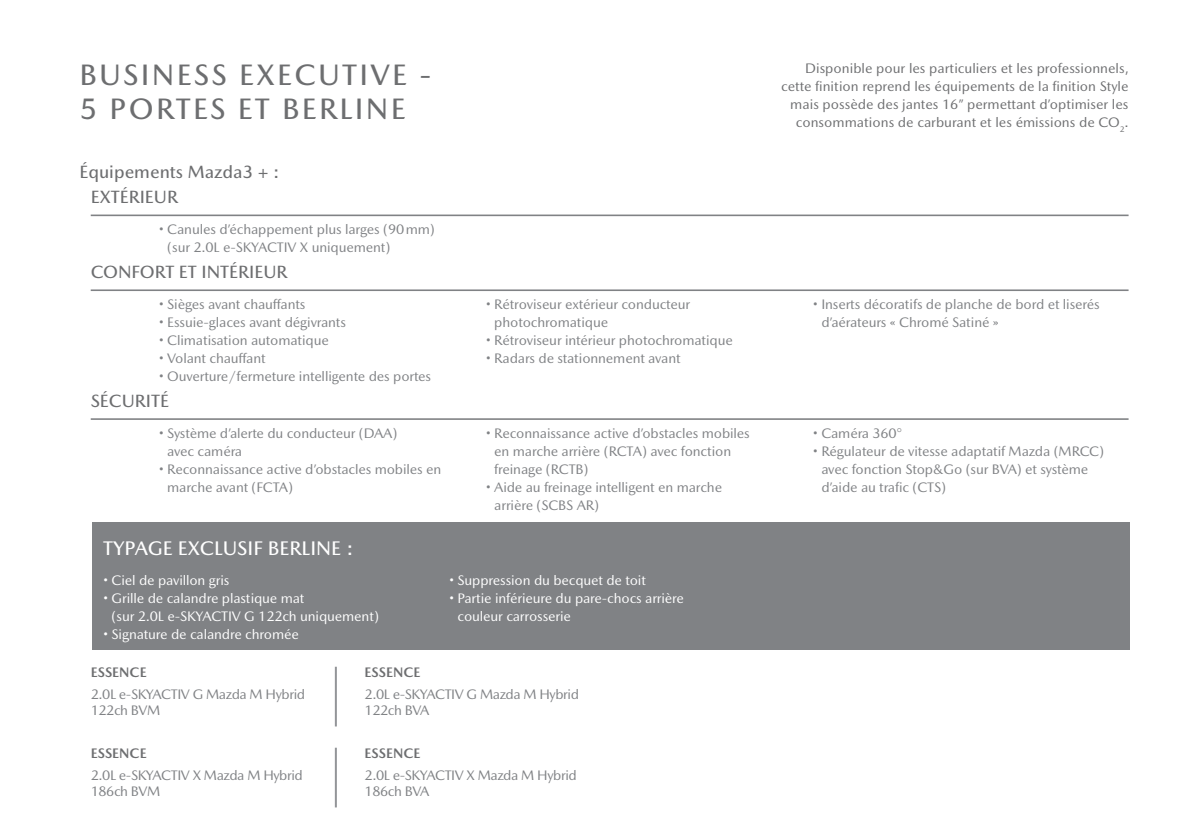
<style>
.page{position:relative;width:1191px;height:840px;background:#fff}
.page>*{position:absolute;margin:0;border:0;box-sizing:border-box;transform-origin:0 0}
.t1{font:500 30px/34px "Mazda Type Cyrillic";letter-spacing:.075em;color:#6d6e70}
.t2{font:500 20px "Mazda Type Cyrillic";color:#fff}
.t3{font:500 18px "Mazda Type Cyrillic";color:#6d6e70}
.t4{font:14px/18px "Mazda Type Cyrillic";letter-spacing:-.01em;color:#808285}
.t5{font:14px/18px "Mazda Type Cyrillic";color:#6d6e70;text-align:right}
.t6{font:14px/18px "Mazda Type Cyrillic";letter-spacing:-.01em;color:#fff}
.t7{font:14px/16px "Mazda Type Cyrillic";letter-spacing:-.03em;color:#808285}
.t8{font:700 14px "Mazda Type Cyrillic";color:#6d6e70}
</style>
<div class="page">
<hr style="left:91px;top:214px;width:1037px;height:2px;background:#808285">
<hr style="left:91px;top:289px;width:1037px;height:2px;background:#808285">
<hr style="left:91px;top:418px;width:1037px;height:1px;background:#808285">
<hr style="left:335px;top:666px;width:2px;height:60px;background:#939598">
<hr style="left:335px;top:747px;width:2px;height:60px;background:#939598">
<div style="left:92px;top:522px;width:1037px;height:127px;background:#808285"></div>
<h1 class="t1" style="left:79px;top:60px;width:353px">BUSINESS EXECUTIVE -<br>5 PORTES ET BERLINE</h1>
<p class="t3" style="left:79px;top:165px;width:202px">Équipements Mazda3 + :</p>
<p class="t3" style="left:91px;top:190px;width:89px">EXTÉRIEUR</p>
<p class="t4" style="left:167px;top:222px;width:269px">Canules d’échappement plus larges (90 mm) (sur 2.0L e-SKYACTIV X uniquement)</p>
<p class="t3" style="left:91px;top:265px;width:198px">CONFORT ET INTÉRIEUR</p>
<p class="t5" style="left:781px;top:60px;width:349px">Disponible pour les particuliers et les professionnels, cette finition reprend les équipements de la finition Style mais possède des jantes 16” permettant d’optimiser les consommations de carburant et les émissions de CO<sub>2</sub>.</p>
<p class="t4" style="left:167px;top:296px;width:265px">Sièges avant chauffants<br>Essuie-glaces avant dégivrants<br>Climatisation automatique<br>Volant chauffant<br>Ouverture/fermeture intelligente des portes</p>
<p class="t4" style="left:494px;top:296px;width:240px">Rétroviseur extérieur conducteur photochromatique<br>Rétroviseur intérieur photochromatique<br>Radars de stationnement avant</p>
<p class="t4" style="left:821px;top:296px;width:280px">Inserts décoratifs de planche de bord et liserés d’aérateurs « Chromé Satiné »</p>
<p class="t3" style="left:91px;top:394px;width:80px">SÉCURITÉ</p>
<p class="t4" style="left:167px;top:425px;width:276px">Système d’alerte du conducteur (DAA)<br>avec caméra<br>Reconnaissance active d’obstacles mobiles en marche avant (FCTA)</p>
<p class="t4" style="left:494px;top:425px;width:257px">Reconnaissance active d’obstacles mobiles en marche arrière (RCTA) avec fonction freinage (RCTB)<br>Aide au freinage intelligent en marche arrière (SCBS AR)</p>
<p class="t4" style="left:821px;top:425px;width:284px">Caméra 360°<br>Régulateur de vitesse adaptatif Mazda (MRCC) avec fonction Stop&amp;Go (sur BVA) et système d’aide au trafic (CTS)</p>
<h2 class="t2" style="left:103px;top:540px;width:252px">TYPAGE EXCLUSIF BERLINE :</h2>
<p class="t6" style="left:112px;top:572px;width:269px">Ciel de pavillon gris<br>Grille de calandre plastique mat<br>(sur 2.0L e-SKYACTIV G 122ch uniquement)<br>Signature de calandre chromée</p>
<p class="t6" style="left:457px;top:572px;width:228px">Suppression du becquet de toit<br>Partie inférieure du pare-chocs arrière couleur carrosserie</p>
<p class="t8" style="left:91px;top:663px;width:57px">ESSENCE</p>
<p class="t7" style="left:91px;top:687px;width:216px">2.0L e-SKYACTIV G Mazda M Hybrid<br>122ch BVM</p>
<p class="t8" style="left:364px;top:663px;width:57px">ESSENCE</p>
<p class="t7" style="left:364px;top:687px;width:216px">2.0L e-SKYACTIV G Mazda M Hybrid<br>122ch BVA</p>
<p class="t8" style="left:91px;top:744px;width:57px">ESSENCE</p>
<p class="t8" style="left:364px;top:744px;width:57px">ESSENCE</p>
<p class="t7" style="left:91px;top:768px;width:214px">2.0L e-SKYACTIV X Mazda M Hybrid<br>186ch BVM</p>
<p class="t7" style="left:364px;top:768px;width:214px">2.0L e-SKYACTIV X Mazda M Hybrid<br>186ch BVA</p>
</div>
